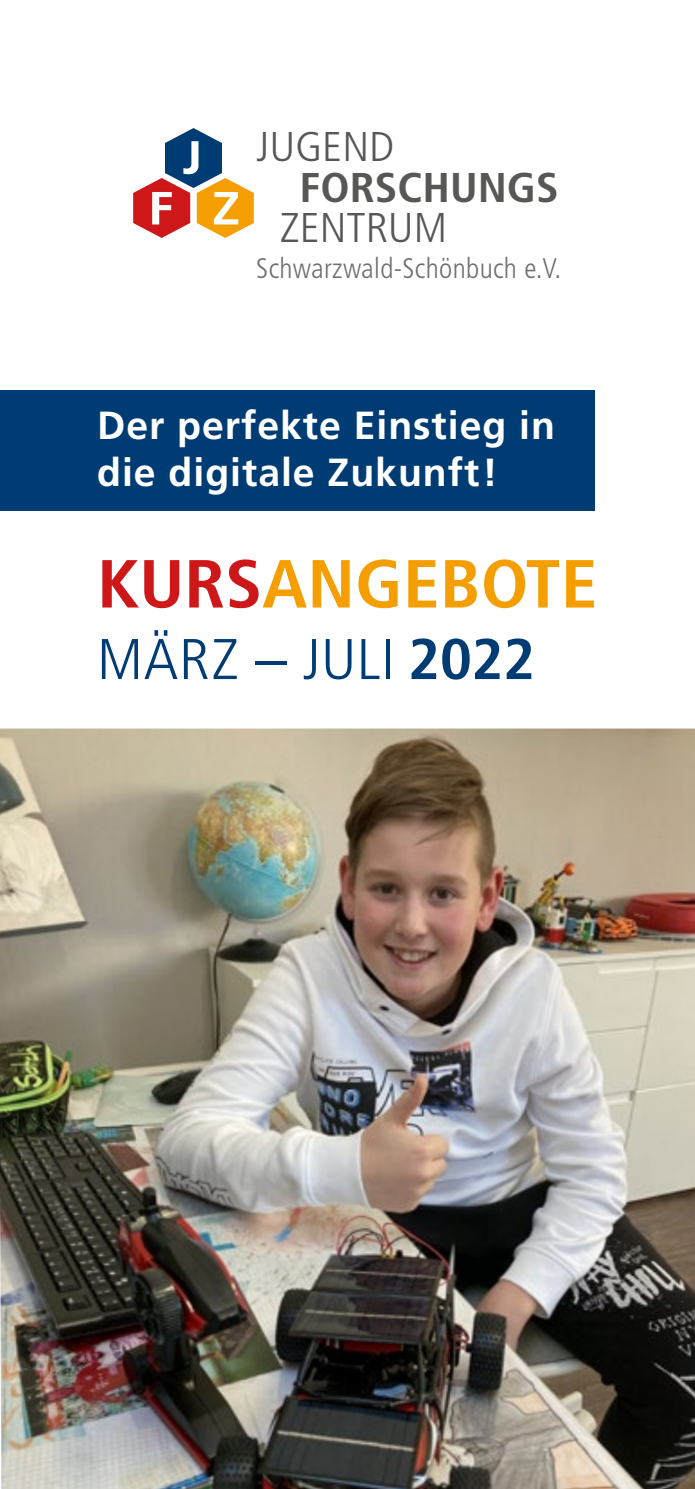
<style>
.page{position:relative;width:695px;height:1489px;background:#fff}
.page>*{position:absolute;margin:0;border:0;box-sizing:border-box;transform-origin:0 0}
.t1{font:700 condensed 67.75px "Frutiger LT";color:#f59e00;scale:1.09 1}
.t2{font:300 condensed 57.25px "Frutiger LT";letter-spacing:.01em;color:#003c74;scale:1.09 1}
.t3{font:700 46.5px/50.8px "Frutiger LT";color:#fff;text-align:center;scale:1.09 1}
.t4{font:300 condensed 41.5px "Frutiger LT";color:#575756;scale:1.09 1}
.t5{font:700 condensed 41.5px "Frutiger LT";color:#575756;scale:1.09 1}
.t6{font:700 39.25px/47px "Frutiger LT";letter-spacing:.025em;color:#fff}
.t7{font:300 condensed 28.25px "Frutiger LT";letter-spacing:.015em;color:#706f6f}
.s1{color:#cd1719}
.s2{font-weight:700}
</style>
<div class="page">
<img style="left:0;top:728px;width:694px;height:760px">
<svg style="left:133px;top:128px;width:121px;height:110px"></svg>
<div style="left:0;top:390px;width:594px;height:120px;background:#003c74"></div>
<p class="t3" style="left:148px;top:132px;width:86px">J<br>F Z</p>
<p class="t4" style="left:256px;top:123px;width:128px">JUGEND</p>
<p class="t5" style="left:299px;top:163px;width:239px">FORSCHUNGS</p>
<p class="t4" style="left:280px;top:204px;width:155px">ZENTRUM</p>
<p class="t7" style="left:256px;top:252px;width:306px">Schwarzwald-Schönbuch e.V.</p>
<p class="t6" style="left:97px;top:402px;width:459px">Der perfekte Einstieg in die digitale Zukunft!</p>
<h1 class="t1" style="left:97px;top:544px;width:460px"><span class="s1">KURS</span>ANGEBOTE</h1>
<h2 class="t2" style="left:97px;top:626px;width:403px">MÄRZ – JULI <span class="s2">2022</span></h2>
</div>
